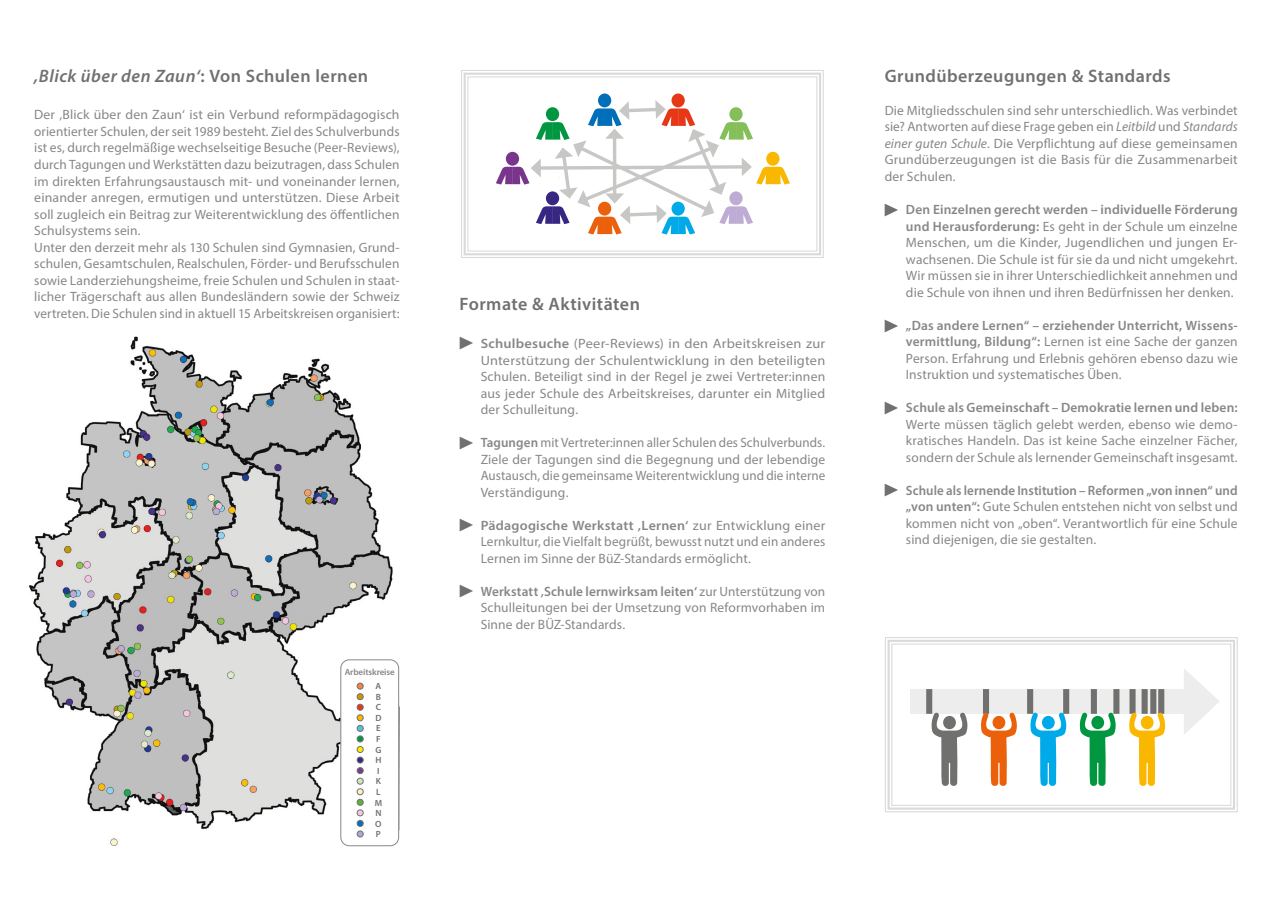
<style>
.page{position:relative;width:1272px;height:902px;background:#fff}
.page>*{position:absolute;margin:0;border:0;box-sizing:border-box;transform-origin:0 0}
.t1{font:27.15px "Minion Pro";color:#70706f}
.t2{font:600 18px "Myriad Pro";letter-spacing:.025em;color:#70706f}
.t3{font:italic 600 18px "Myriad Pro";letter-spacing:.03em;color:#70706f}
.t4{font:13.5px/16.5px "Myriad Pro";letter-spacing:.01em;color:#878787;text-align:justify}
.t5{font:13.5px/16.5px "Myriad Pro";letter-spacing:.01em;color:#878787;text-align:justify;scale:1.06 1}
.t6{font:13.5px/16.5px "Myriad Pro";letter-spacing:.01em;color:#878787;text-align:justify;scale:1.04 1}
.t7{font:600 13.5px "Myriad Pro";letter-spacing:.015em;color:#878787}
.t8{font:600 9px/10.6px "Myriad Pro";color:#70706f}
.t9{font:600 9px "Myriad Pro";letter-spacing:-.01em;color:#878787}
.s1{font-style:normal}
.s2{font-weight:600}
.s3{font-style:italic}
</style>
<div class="page">
<svg style="left:461px;top:70px;width:363px;height:188px"></svg>
<svg style="left:462px;top:71px;width:360px;height:185px"></svg>
<svg style="left:467px;top:76px;width:350px;height:176px"></svg>
<div style="left:671px;top:93px;width:13px;height:14px;background:#e63717;border-radius:50%"></div>
<div style="left:598px;top:93px;width:13px;height:14px;background:#006eb8;border-radius:50%"></div>
<svg style="left:496px;top:100px;width:294px;height:134px"></svg>
<svg style="left:885px;top:637px;width:353px;height:175px"></svg>
<svg style="left:886px;top:638px;width:350px;height:172px"></svg>
<svg style="left:890px;top:643px;width:341px;height:163px"></svg>
<div style="left:910px;top:689px;width:286px;height:25px;background:#ededed"></div>
<svg style="left:1183px;top:668px;width:36px;height:66px"></svg>
<svg style="left:1027px;top:689px;width:6px;height:24px"></svg>
<svg style="left:1063px;top:689px;width:6px;height:24px"></svg>
<svg style="left:1090px;top:689px;width:6px;height:23px"></svg>
<div style="left:982px;top:689px;width:7px;height:24px;background:#70706f;border:3px solid #70706f"></div>
<svg style="left:926px;top:689px;width:6px;height:24px"></svg>
<svg style="left:1113px;top:689px;width:6px;height:24px"></svg>
<svg style="left:1129px;top:689px;width:6px;height:23px"></svg>
<svg style="left:1141px;top:689px;width:6px;height:23px"></svg>
<svg style="left:1150px;top:689px;width:6px;height:23px"></svg>
<svg style="left:1158px;top:689px;width:6px;height:23px"></svg>
<svg style="left:1029px;top:712px;width:37px;height:74px"></svg>
<div style="left:1041px;top:715px;width:13px;height:14px;background:#00a9e8;border-radius:50%"></div>
<svg style="left:1079px;top:712px;width:36px;height:74px"></svg>
<div style="left:1091px;top:715px;width:13px;height:14px;background:#009740;border-radius:50%"></div>
<svg style="left:1128px;top:712px;width:37px;height:74px"></svg>
<div style="left:1140px;top:715px;width:13px;height:14px;background:#fab700;border-radius:50%"></div>
<svg style="left:980px;top:712px;width:37px;height:74px"></svg>
<div style="left:992px;top:715px;width:13px;height:14px;background:#eb600a;border-radius:50%"></div>
<svg style="left:931px;top:712px;width:36px;height:74px"></svg>
<div style="left:943px;top:715px;width:12px;height:14px;background:#70706f;border-radius:50%"></div>
<img style="left:29px;top:336px;width:370px;height:509px">
<div style="left:341px;top:659px;width:57px;height:186px;background:#fff;border-radius:9px"></div>
<div style="left:340px;top:659px;width:59px;height:187px;border:1px solid #878787;border-radius:9px"></div>
<div style="left:357px;top:682px;width:6px;height:7px;border:1px solid #71706f;border-radius:50%"></div>
<svg style="left:357px;top:683px;width:6px;height:153px"></svg>
<div style="left:357px;top:830px;width:6px;height:7px;border:1px solid #71706f;border-radius:50%"></div>
<h2 class="t3" style="left:34px;top:64px;width:335px">‚Blick über den Zaun‘<span class="s1">: Von Schulen lernen</span></h2>
<p class="t4" style="left:34px;top:106px;width:367px;text-align:left">Der ‚Blick über den Zaun‘ ist ein Verbund reformpädagogisch orientierter Schulen, der seit 1989 besteht. Ziel des Schulverbunds ist es, durch regelmäßige wechselseitige Besuche (Peer-Reviews), durch Tagungen und Werkstätten dazu beizutragen, dass Schulen im direkten Erfahrungsaustausch mit- und voneinander lernen, einander anregen, ermutigen und unterstützen. Diese Arbeit soll zugleich ein Beitrag zur Weiterentwicklung des öffentlichen Schulsystems sein.<br>Unter den derzeit mehr als 130 Schulen sind Gymnasien, Grund&shy;schulen, Gesamtschulen, Realschulen, Förder- und Berufsschulen sowie Landerziehungsheime, freie Schulen und Schulen in staat&shy;licher Trägerschaft aus allen Bundesländern sowie der Schweiz vertreten. Die Schulen sind in aktuell 15 Arbeitskreisen organisiert:</p>
<p class="t9" style="left:345px;top:666px;width:52px">Arbeitskreise</p>
<p class="t8" style="left:375px;top:680px;width:9px">A<br>B<br>C<br>D<br>E<br>F<br>G<br>H<br>I<br>K<br>L<br>M<br>N<br>O<br>P</p>
<h2 class="t2" style="left:459px;top:293px;width:182px">Formate &amp; Aktivitäten</h2>
<p class="t5" style="left:480px;top:335px;width:326px"><span class="s2">Schulbesuche</span> (Peer-Reviews) in den Arbeitskreisen zur Unterstützung der Schulentwicklung in den beteiligten Schulen. Beteiligt sind in der Regel je zwei Vertreter:innen aus jeder Schule des Arbeitskreises, darunter ein Mitglied der Schulleitung.</p>
<p class="t4" style="left:480px;top:434px;width:346px"><span class="s2">Tagungen</span> mit Vertreter:innen aller Schulen des Schulverbunds.<br>Ziele der Tagungen sind die Begegnung und der lebendige Austausch, die gemeinsame Weiterentwicklung und die interne Verständigung.</p>
<p class="t6" style="left:480px;top:516px;width:333px"><span class="s2">Pädagogische Werkstatt ‚Lernen‘</span> zur Entwicklung einer Lernkultur, die Vielfalt begrüßt, bewusst nutzt und ein anderes Lernen im Sinne der BüZ-Standards ermöglicht.</p>
<p class="t4" style="left:480px;top:582px;width:346px"><span class="s2">Werkstatt ‚Schule lernwirksam leiten‘</span> zur Unterstützung von Schulleitungen bei der Umsetzung von Reformvorhaben im Sinne der BÜZ-Standards.</p>
<h1 class="t1" style="left:458px;top:323px;width:18px">▶</h1>
<h1 class="t1" style="left:458px;top:423px;width:18px">▶</h1>
<h1 class="t1" style="left:458px;top:505px;width:18px">▶</h1>
<h1 class="t1" style="left:458px;top:571px;width:18px">▶</h1>
<h2 class="t2" style="left:884px;top:64px;width:287px">Grundüberzeugungen &amp; Standards</h2>
<p class="t4" style="left:884px;top:102px;width:354px">Die Mitgliedsschulen sind sehr unterschiedlich. Was verbindet sie? Antworten auf diese Frage geben ein <span class="s3">Leitbild</span> und <span class="s3">Standards einer guten Schule</span>. Die Verpflichtung auf diese gemeinsamen Grundüberzeugungen ist die Basis für die Zusammenarbeit der Schulen.</p>
<p class="t4" style="left:905px;top:201px;width:333px"><span class="s2">Den Einzelnen gerecht werden – individuelle Förderung und Herausforderung:</span> Es geht in der Schule um einzelne Menschen, um die Kinder, Jugendlichen und jungen Er&shy;wachsenen. Die Schule ist für sie da und nicht umgekehrt.<br>Wir müssen sie in ihrer Unterschiedlichkeit annehmen und die Schule von ihnen und ihren Bedürfnissen her denken.</p>
<p class="t4" style="left:905px;top:316px;width:333px"><span class="s2">„Das andere Lernen“ – erziehender Unterricht, Wissens&shy;vermittlung, Bildung“:</span> Lernen ist eine Sache der ganzen Person. Erfahrung und Erlebnis gehören ebenso dazu wie Instruktion und systematisches Üben.</p>
<p class="t7" style="left:905px;top:399px;width:333px">Schule als Gemeinschaft – Demokratie lernen und leben:</p>
<p class="t4" style="left:905px;top:415px;width:333px">Werte müssen täglich gelebt werden, ebenso wie demo&shy;kratisches Handeln. Das ist keine Sache einzelner Fächer, sondern der Schule als lernender Gemeinschaft insgesamt.</p>
<p class="t4" style="left:905px;top:481px;width:333px"><span class="s2">Schule als lernende Institution – Reformen „von innen“ und „von unten“:</span> Gute Schulen entstehen nicht von selbst und kommen nicht von „oben“. Verantwortlich für eine Schule sind diejenigen, die sie gestalten.</p>
<h1 class="t1" style="left:882px;top:190px;width:18px">▶</h1>
<h1 class="t1" style="left:882px;top:306px;width:18px">▶</h1>
<h1 class="t1" style="left:882px;top:388px;width:18px">▶</h1>
<h1 class="t1" style="left:882px;top:470px;width:18px">▶</h1>
</div>
